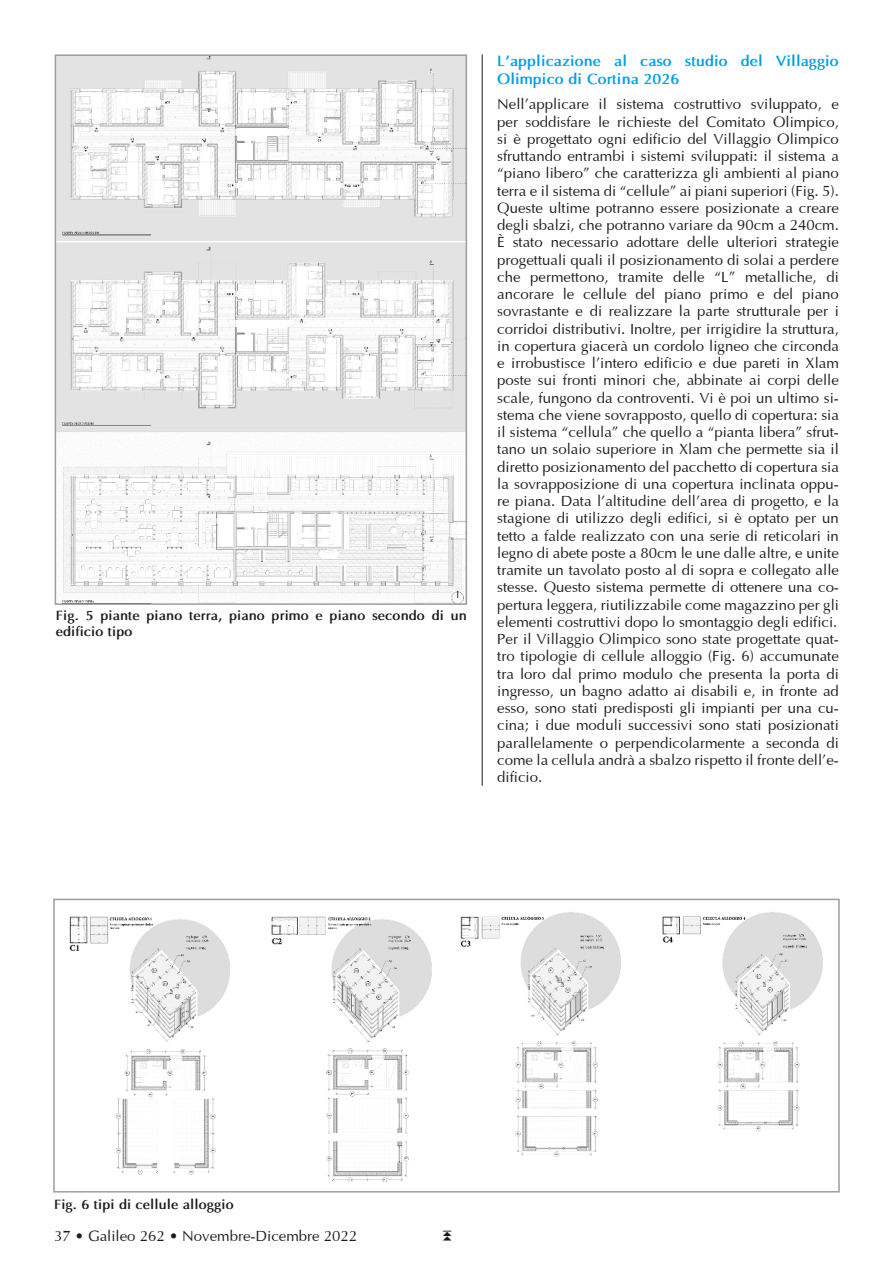
<style>
.page{position:relative;width:893px;height:1263px;background:#fff}
.page>*{position:absolute;margin:0;border:0;box-sizing:border-box;transform-origin:0 0}
.t1{font:15px/17.2px "Optima";color:#1d1d1b;text-align:justify}
.t2{font:700 15px/18px "Optima";color:#009fe3}
.t3{font:700 13.5px/16.2px "Optima";color:#1d1d1b}
</style>
<div class="page">
<img style="left:58px;top:57px;width:406px;height:545px">
<div style="left:55px;top:54px;width:412px;height:551px;border:2px solid #9d9d9d"></div>
<img style="left:460px;top:912px;width:363px;height:245px">
<img style="left:69px;top:916px;width:363px;height:266px">
<div style="left:53px;top:899px;width:787px;height:293px;border:2px solid #9d9d9d"></div>
<hr style="left:482px;top:54px;width:1px;height:732px;background:#1d1d1b">
<p class="t3" style="left:56px;top:608px;width:413px">Fig. 5 piante piano terra, piano primo e piano secondo di un edificio tipo</p>
<p class="t2" style="left:497px;top:53px;width:343px">L’applicazione al caso studio del Villaggio<br>Olimpico di Cortina 2026</p>
<p class="t1" style="left:497px;top:97px;width:343px">Nell’applicare il sistema costruttivo sviluppato, e per soddisfare le richieste del Comitato Olimpico, si è progettato ogni edificio del Villaggio Olimpico sfruttando entrambi i sistemi sviluppati: il sistema a “piano libero” che caratterizza gli ambienti al piano terra e il sistema di “cellule” ai piani superiori (Fig. 5).<br>Queste ultime potranno essere posizionate a creare degli sbalzi, che potranno variare da 90cm a 240cm.<br>È stato necessario adottare delle ulteriori strategie progettuali quali il posizionamento di solai a perdere che permettono, tramite delle “L” metalliche, di ancorare le cellule del piano primo e del piano sovrastante e di realizzare la parte strutturale per i corridoi distributivi. Inoltre, per irrigidire la struttura, in copertura giacerà un cordolo ligneo che circonda e irrobustisce l’intero edificio e due pareti in Xlam poste sui fronti minori che, abbinate ai corpi delle scale, fungono da controventi. Vi è poi un ultimo si&shy;stema che viene sovrapposto, quello di copertura: sia il sistema “cellula” che quello a “pianta libera” sfrut&shy;tano un solaio superiore in Xlam che permette sia il diretto posizionamento del pacchetto di copertura sia la sovrapposizione di una copertura inclinata oppu&shy;re piana. Data l’altitudine dell’area di progetto, e la stagione di utilizzo degli edifici, si è optato per un tetto a falde realizzato con una serie di reticolari in legno di abete poste a 80cm le une dalle altre, e unite tramite un tavolato posto al di sopra e collegato alle stesse. Questo sistema permette di ottenere una co&shy;pertura leggera, riutilizzabile come magazzino per gli elementi costruttivi dopo lo smontaggio degli edifici.<br>Per il Villaggio Olimpico sono state progettate quat&shy;tro tipologie di cellule alloggio (Fig. 6) accumunate tra loro dal primo modulo che presenta la porta di ingresso, un bagno adatto ai disabili e, in fronte ad esso, sono stati predisposti gli impianti per una cu&shy;cina; i due moduli successivi sono stati posizionati parallelamente o perpendicolarmente a seconda di come la cellula andrà a sbalzo rispetto il fronte dell’e&shy;dificio.</p>
<p class="t3" style="left:54px;top:1197px;width:181px">Fig. 6 tipi di cellule alloggio</p>
<p class="t1" style="left:54px;top:1229px;width:305px">37 • Galileo 262 • Novembre-Dicembre 2022</p>
</div>
